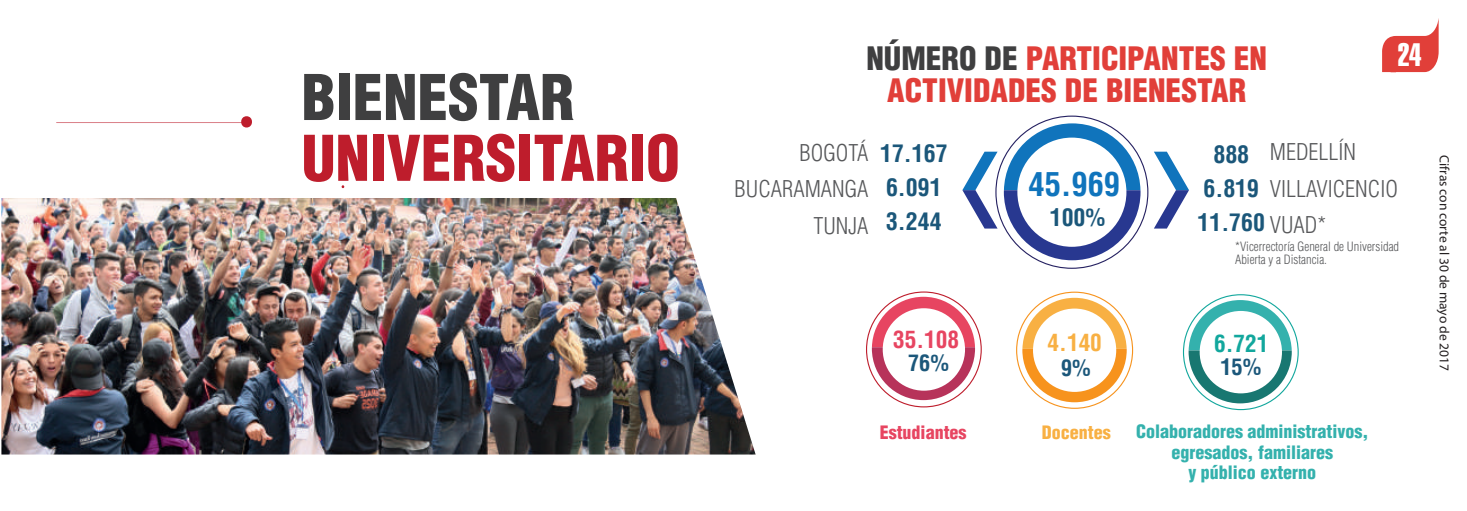
<style>
.page{position:relative;width:1467px;height:511px;background:#fff}
.page>*{position:absolute;margin:0;border:0;box-sizing:border-box;transform-origin:0 0}
.t1{font:900 condensed 61.43px "Helvetica LT Std";color:#be1d2c}
.t2{font:900 condensed 61.43px "Helvetica LT Std";color:#3f3f40}
.t3{font:700 condensed 32.4px "Helvetica LT Std";color:#1074bc}
.t4{font:31.95px "Helvetica LT Std Extra Comp";color:#fff}
.t5{font:900 condensed 31.5px "Helvetica LT Std";color:#e13f39}
.t6{font:700 condensed 23.85px/33.8px "Helvetica";color:#1b577a}
.t7{font:700 condensed 23.18px "Helvetica LT Std";color:#e74561}
.t8{font:700 condensed 23.18px "Helvetica LT Std";color:#f8b043}
.t9{font:700 condensed 23.18px "Helvetica LT Std";color:#12a79d}
.t10{font:300 condensed 22.5px/36.7px "Helvetica LT Std";color:#57585a;text-align:right}
.t11{font:700 condensed 22.28px "Helvetica";color:#1b577a}
.t12{font:900 condensed 18px/20px "Helvetica LT Std";color:#34b1ad;text-align:center}
.t13{font:900 condensed 18px "Helvetica LT Std";color:#e74561}
.t14{font:900 condensed 18px "Helvetica LT Std";color:#f8b043}
.t15{font:13.5px "Myriad Pro";color:#231f20}
.t16{font:300 condensed 12.6px/12.6px "Helvetica LT Std";color:#57585a}
.s1{color:#3f3f40}
.s2{font-family:"Helvetica";font-weight:700;font-size:23.85px;color:#1b577a}
</style>
<div class="page">
<svg style="left:1382px;top:18px;width:57px;height:54px"></svg>
<svg style="left:56px;top:116px;width:196px;height:11px"></svg>
<svg style="left:1004px;top:123px;width:137px;height:137px"></svg>
<div style="left:1017px;top:137px;width:109px;height:109px;background:#fff;border-radius:50%"></div>
<svg style="left:1022px;top:297px;width:105px;height:105px"></svg>
<div style="left:1033px;top:308px;width:83px;height:83px;background:#fff;border-radius:50%"></div>
<svg style="left:872px;top:296px;width:103px;height:104px"></svg>
<div style="left:883px;top:308px;width:82px;height:82px;background:#fff;border-radius:50%"></div>
<svg style="left:1189px;top:300px;width:103px;height:103px"></svg>
<div style="left:1200px;top:310px;width:82px;height:83px;background:#fff;border-radius:50%"></div>
<svg style="left:962px;top:151px;width:36px;height:77px"></svg>
<svg style="left:1154px;top:151px;width:35px;height:77px"></svg>
<img style="left:1px;top:198px;width:755px;height:256px">
<h1 class="t2" style="left:301px;top:58px;width:274px">BIENESTAR</h1>
<h1 class="t1" style="left:301px;top:119px;width:380px">UNIVERSITARIO</h1>
<h3 class="t5" style="left:866px;top:39px;width:402px"><span class="s1">NÚMERO DE</span> PARTICIPANTES EN</h3>
<h3 class="t4" style="left:1398px;top:36px;width:25px">24</h3>
<h3 class="t5" style="left:887px;top:70px;width:360px">ACTIVIDADES DE BIENESTAR</h3>
<p class="t10" style="left:735px;top:134px;width:135px">BOGOTÁ<br>BUCARAMANGA<br>TUNJA</p>
<p class="t10" style="left:1270px;top:133px;width:88px">MEDELLÍN</p>
<h3 class="t6" style="left:880px;top:136px;width:69px">17.167<br>6.091<br>3.244</h3>
<h3 class="t6" style="left:1213px;top:137px;width:37px">888</h3>
<h2 class="t3" style="left:1028px;top:164px;width:93px">45.969</h2>
<p class="t10" style="left:1203px;top:170px;width:196px"><span class="s2">6.819</span> VILLAVICENCIO</p>
<h3 class="t6" style="left:1198px;top:205px;width:130px">11.760 <sub>VUAD*</sub></h3>
<h3 class="t6" style="left:1050px;top:199px;width:57px">100%</h3>
<p class="t16" style="left:1235px;top:240px;width:165px">*Vicerrectoría General de Universidad<br>Abierta y a Distancia.</p>
<p class="t7" style="left:893px;top:324px;width:67px">35.108</p>
<p class="t8" style="left:1048px;top:328px;width:56px">4.140</p>
<p class="t9" style="left:1214px;top:328px;width:56px">6.721</p>
<p class="t11" style="left:908px;top:348px;width:42px">76%</p>
<p class="t11" style="left:1061px;top:352px;width:31px">9%</p>
<p class="t11" style="left:1220px;top:352px;width:42px">15%</p>
<p class="t15" style="left:1453px;top:155px;width:217px;rotate:90deg">Cifras con corte al 30 de mayo de 2017</p>
<p class="t13" style="left:880px;top:421px;width:88px">Estudiantes</p>
<p class="t14" style="left:1042px;top:420px;width:70px">Docentes</p>
<p class="t12" style="left:1136px;top:421px;width:234px">Colaboradores administrativos, egresados, familiares<br>y público externo</p>
</div>
